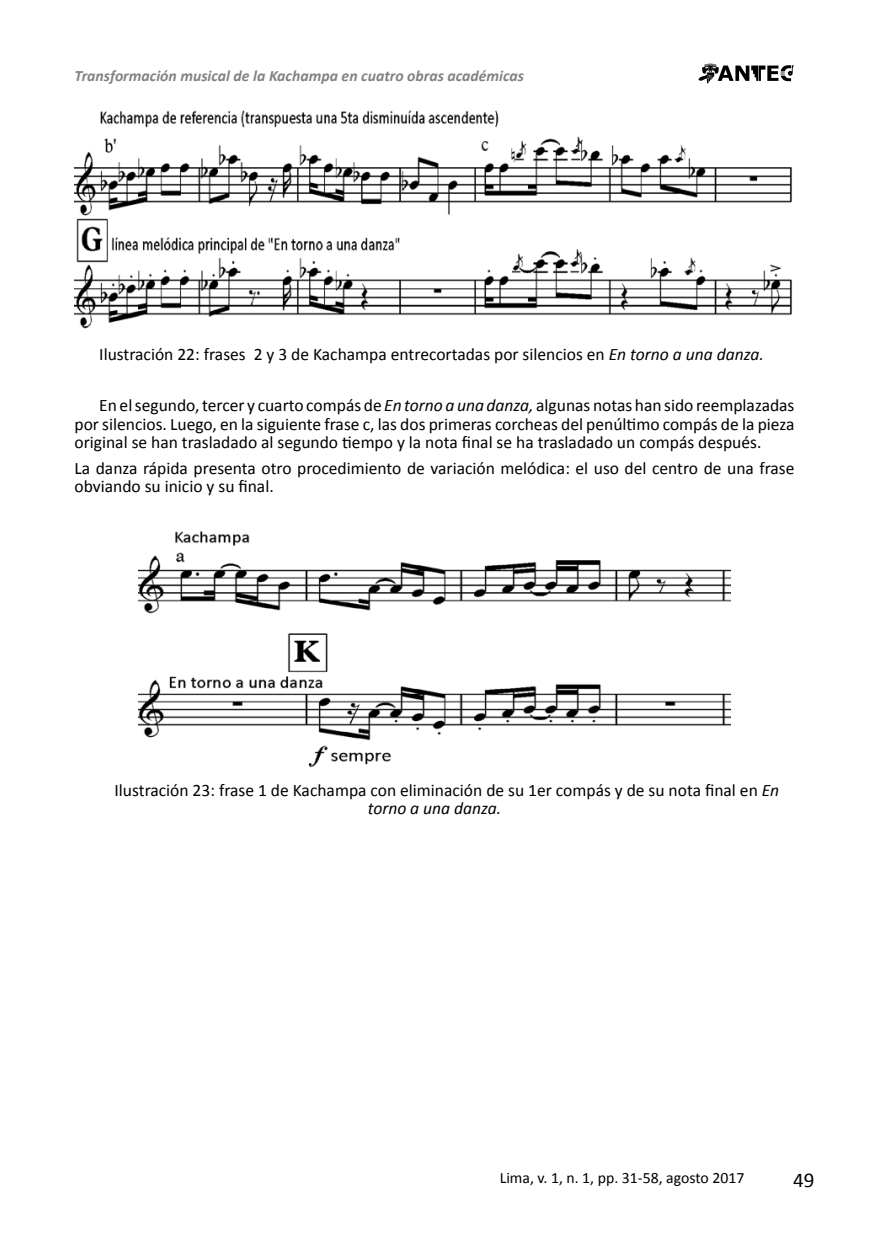
<style>
.page{position:relative;width:869px;height:1241px;background:#fff}
.page>*{position:absolute;margin:0;border:0;box-sizing:border-box;transform-origin:0 0}
.t1{font:21px "Calibri";color:#000}
.t2{font:17.5px/18.4px "Calibri";color:#000}
.t3{font:italic 700 15.75px "Calibri";color:#808285}
.t4{font:15.75px "Calibri";color:#000}
.s1{font-style:italic}
</style>
<div class="page">
<svg style="left:698px;top:63px;width:95px;height:20px"></svg>
<img style="left:74px;top:110px;width:718px;height:219px">
<img style="left:139px;top:531px;width:590px;height:237px">
<p class="t3" style="left:74px;top:65px;width:451px">Transformación musical de la Kachampa en cuatro obras académicas</p>
<p class="t2" style="left:99px;top:344px;width:665px">Ilustración 22: frases 2 y 3 de Kachampa entrecortadas por silencios en <span class="s1">En torno a una danza.</span></p>
<p class="t2" style="left:74px;top:396px;width:721px;text-align:justify;text-indent:25px">En el segundo, tercer y cuarto compás de <span class="s1">En torno a una danza,</span> algunas notas han sido reemplazadas por silencios. Luego, en la siguiente frase c, las dos primeras corcheas del penúltimo compás de la pieza original se han trasladado al segundo tiempo y la nota final se ha trasladado un compás después.</p>
<p class="t2" style="left:74px;top:458px;width:721px">La danza rápida presenta otro procedimiento de variación melódica: el uso del centro de una frase obviando su inicio y su final.</p>
<p class="t2" style="left:367px;top:780px;width:413px;text-indent:-253px">Ilustración 23: frase 1 de Kachampa con eliminación de su 1er compás y de su nota final en <span class="s1">En torno a una danza.</span></p>
<p class="t4" style="left:499px;top:1166px;width:246px">Lima, v. 1, n. 1, pp. 31-58, agosto 2017</p>
<p class="t1" style="left:792px;top:1165px;width:23px">49</p>
</div>
